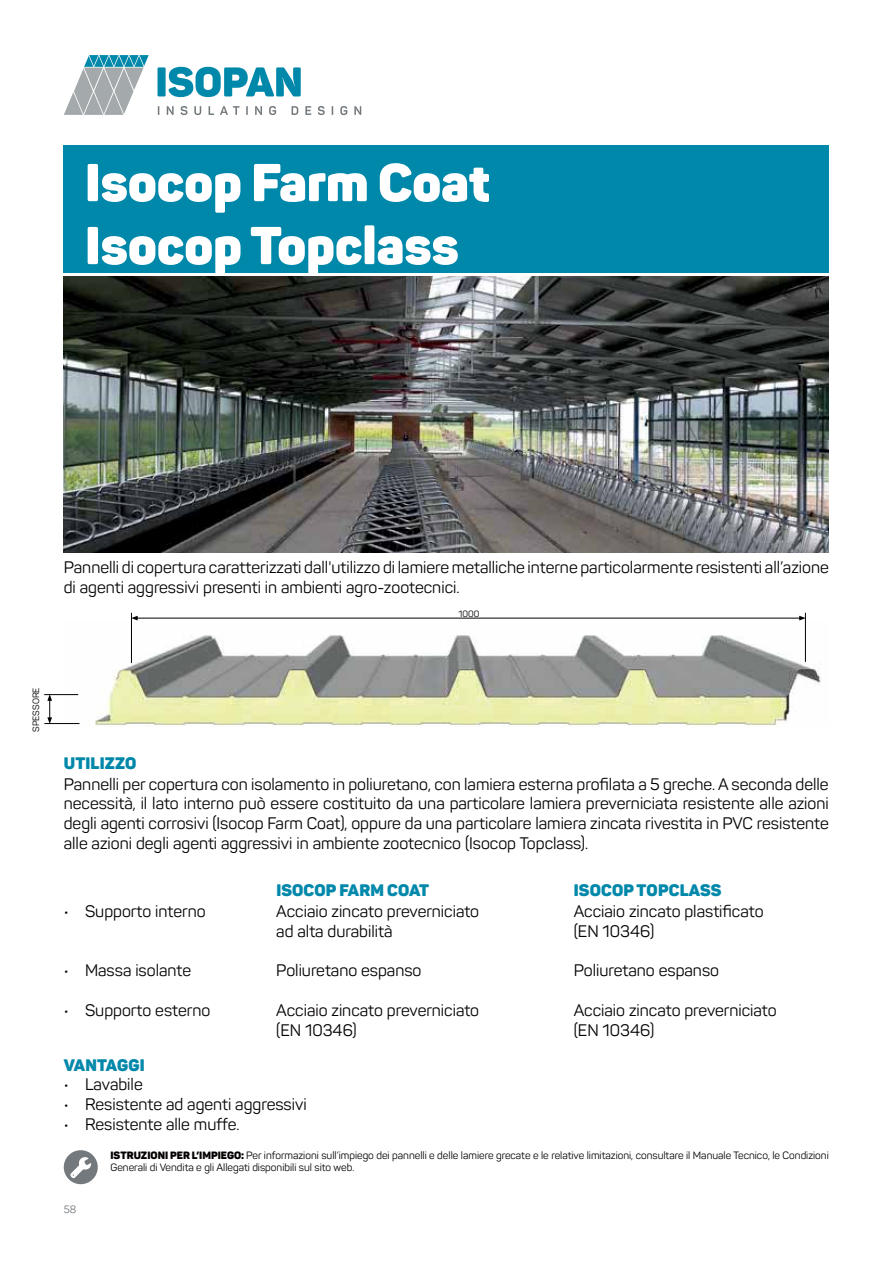
<style>
.page{position:relative;width:893px;height:1263px;background:#fff}
.page>*{position:absolute;margin:0;border:0;box-sizing:border-box;transform-origin:0 0}
.t1{font:900 52.5px/63px "Panton";color:#fff}
.t2{font:16.5px/19.8px "Panton";color:#040000}
.t3{font:900 16.5px "Panton";letter-spacing:.01em;color:#08a}
.t4{font:10.5px/12.6px "Panton";color:#040000}
.t5{font:10.5px "Panton";color:#73797d}
.t6{font:9px "Panton";color:#040000}
.s1{font-weight:900}
</style>
<div class="page">
<div style="left:64px;top:145px;width:765px;height:127px;background:#08a"></div>
<svg style="left:167px;top:106px;width:7px;height:9px"></svg>
<svg style="left:180px;top:106px;width:7px;height:9px"></svg>
<svg style="left:194px;top:106px;width:7px;height:9px"></svg>
<svg style="left:209px;top:106px;width:5px;height:9px"></svg>
<svg style="left:220px;top:106px;width:19px;height:9px"></svg>
<svg style="left:246px;top:106px;width:2px;height:9px"></svg>
<svg style="left:255px;top:106px;width:7px;height:9px"></svg>
<svg style="left:269px;top:106px;width:7px;height:9px"></svg>
<svg style="left:292px;top:106px;width:6px;height:9px"></svg>
<svg style="left:305px;top:106px;width:6px;height:9px"></svg>
<svg style="left:318px;top:106px;width:7px;height:9px"></svg>
<svg style="left:340px;top:106px;width:7px;height:9px"></svg>
<svg style="left:354px;top:106px;width:7px;height:9px"></svg>
<div style="left:157px;top:67px;width:9px;height:29px;background:#08a;border-radius:2px"></div>
<svg style="left:168px;top:67px;width:133px;height:30px"></svg>
<svg style="left:64px;top:55px;width:85px;height:60px"></svg>
<img style="left:64px;top:277px;width:764px;height:276px">
<img style="left:64px;top:621px;width:758px;height:105px">
<hr style="left:135px;top:618px;width:666px;height:1px;background:#040000">
<hr style="left:131px;top:613px;width:1px;height:50px;background:#040000">
<svg style="left:132px;top:616px;width:6px;height:4px"></svg>
<hr style="left:805px;top:613px;width:1px;height:49px;background:#040000">
<svg style="left:799px;top:616px;width:7px;height:4px"></svg>
<div style="left:64px;top:1150px;width:34px;height:34px;background:#73797d;border-radius:50%"></div>
<svg style="left:69px;top:1157px;width:22px;height:23px"></svg>
<hr style="left:44px;top:723px;width:35px;height:1px;background:#040000">
<hr style="left:44px;top:694px;width:34px;height:1px;background:#040000">
<svg style="left:47px;top:694px;width:5px;height:30px"></svg>
<h1 class="t1" style="left:85px;top:156px;width:406px">Isocop Farm Coat<br>Isocop Topclass</h1>
<p class="t2" style="left:64px;top:559px;width:766px">Pannelli di copertura caratterizzati dall'utilizzo di lamiere metalliche interne particolarmente resistenti all’azione di agenti aggressivi presenti in ambienti agro-zootecnici.</p>
<p class="t6" style="left:458px;top:610px;width:22px">1000</p>
<p class="t6" style="left:32px;top:732px;width:46px;rotate:-90deg">SPESSORE</p>
<p class="t3" style="left:64px;top:757px;width:74px">UTILIZZO</p>
<p class="t2" style="left:64px;top:776px;width:766px;text-align:justify">Pannelli per copertura con isolamento in poliuretano, con lamiera esterna profilata a 5 greche. A seconda delle necessità, il lato interno può essere costituito da una particolare lamiera preverniciata resistente alle azioni degli agenti corrosivi (Isocop Farm Coat), oppure da una particolare lamiera zincata rivestita in PVC resistente alle azioni degli agenti aggressivi in ambiente zootecnico (Isocop Topclass).</p>
<p class="t2" style="left:64px;top:903px;width:143px">• Supporto interno</p>
<p class="t2" style="left:64px;top:963px;width:129px">• Massa isolante</p>
<p class="t2" style="left:64px;top:1002px;width:148px">• Supporto esterno</p>
<p class="t3" style="left:276px;top:884px;width:154px">ISOCOP FARM COAT</p>
<p class="t2" style="left:276px;top:903px;width:204px">Acciaio zincato preverniciato ad alta durabilità</p>
<p class="t2" style="left:276px;top:963px;width:147px">Poliuretano espanso</p>
<p class="t2" style="left:276px;top:1002px;width:204px">Acciaio zincato preverniciato (EN 10346)</p>
<p class="t3" style="left:64px;top:1059px;width:82px">VANTAGGI</p>
<p class="t2" style="left:64px;top:1076px;width:80px">• Lavabile</p>
<p class="t2" style="left:64px;top:1096px;width:244px">• Resistente ad agenti aggressivi</p>
<p class="t2" style="left:64px;top:1116px;width:177px">• Resistente alle muffe.</p>
<p class="t3" style="left:574px;top:884px;width:149px">ISOCOP TOPCLASS</p>
<p class="t2" style="left:574px;top:903px;width:191px">Acciaio zincato plastificato (EN 10346)</p>
<p class="t2" style="left:574px;top:963px;width:147px">Poliuretano espanso</p>
<p class="t2" style="left:574px;top:1002px;width:204px">Acciaio zincato preverniciato (EN 10346)</p>
<p class="t5" style="left:64px;top:1205px;width:14px">58</p>
<p class="t4" style="left:110px;top:1150px;width:720px"><span class="s1">ISTRUZIONI PER L’IMPIEGO:</span> Per informazioni sull’impiego dei pannelli e delle lamiere grecate e le relative limitazioni, consultare il Manuale Tecnico, le Condizioni<br>Generali di Vendita e gli Allegati disponibili sul sito web.</p>
</div>
